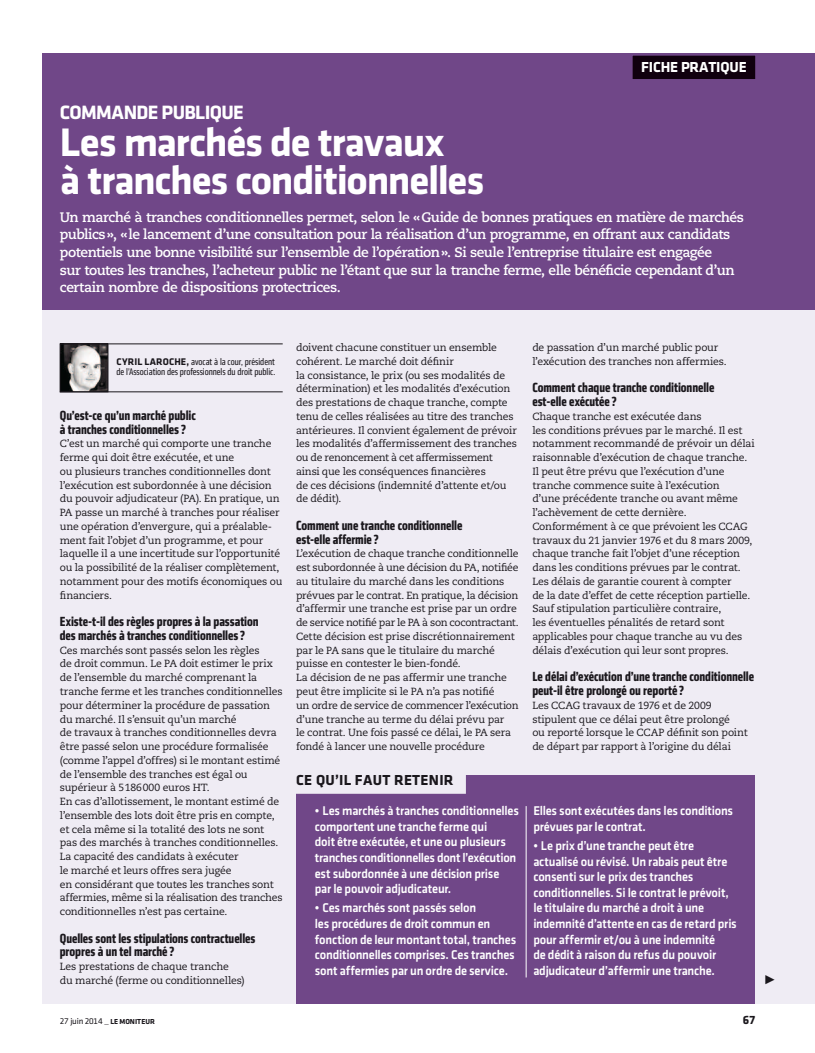
<style>
.page{position:relative;width:815px;height:1053px;background:#fff}
.page>*{position:absolute;margin:0;border:0;box-sizing:border-box;transform-origin:0 0}
.TITRE{font:700 41.25px/37.5px "Klavika";letter-spacing:-.03em;color:#fff}
.SURTITRE{font:700 20px "Klavika";letter-spacing:-.035em;color:#fff}
.retenir_TITRE{font:700 15px "Klavika";letter-spacing:.02em;color:#1a171c}
.Rubrique{font:700 15px "Klavika";letter-spacing:-.01em;color:#fff}
.CHAPEAU{font:700 13.75px/17.5px "Caecilia LT Std";letter-spacing:-.035em;color:#fff}
.INTER{font:700 condensed 13.75px/13.8px "Klavika";letter-spacing:-.005em;color:#1a171c}
.retenir_TEXTE_pusse{font:13.12px/15.6px "Klavika Medium TF";letter-spacing:-.015em;color:#fff;scale:.95 1}
.t1{font:700 12.5px "Klavika";color:#1a171c}
.TEXTE{font:10.38px/13.8px "Caecilia LT Std";letter-spacing:-.02em;color:#1a171c}
.SIGNATURE_interven{font:condensed 10px/10px "Klavika";letter-spacing:-.005em;color:#1a171c}
.t2{font:8.75px "Klavika Regular TF";letter-spacing:-.025em;color:#1a171c}
.s1{font-weight:700;font-stretch:normal}
.s2{font-size:10px}
.s3{font-family:"Klavika";font-weight:700;font-size:7.5px}
</style>
<div class="page">
<div style="left:42px;top:53px;width:773px;height:950px;background:#efecf4"></div>
<div style="left:42px;top:53px;width:773px;height:257px;background:#704788"></div>
<div style="left:631px;top:54px;width:125px;height:26px;background:#10000e"></div>
<div style="left:630px;top:53px;width:128px;height:28px;border:2px solid #704788"></div>
<div style="left:296px;top:774px;width:459px;height:229px;background:#704788"></div>
<div style="left:294px;top:770px;width:172px;height:23px;background:#efecf4"></div>
<img style="left:62px;top:346px;width:44px;height:44px">
<div style="left:60px;top:344px;width:48px;height:48px;border:1px solid #1a171c"></div>
<hr style="left:60px;top:343px;width:223px;height:1px;background:#1a171c">
<hr style="left:60px;top:391px;width:223px;height:1px;background:#1a171c">
<hr style="left:526px;top:806px;width:1px;height:171px;background:#fff">
<p class="Rubrique" style="left:641px;top:59px;width:107px">FICHE PRATIQUE</p>
<p class="SURTITRE" style="left:60px;top:101px;width:185px">COMMANDE PUBLIQUE</p>
<p class="TITRE" style="left:60px;top:124px;width:426px">Les marchés de travaux<br>à tranches conditionnelles</p>
<p class="CHAPEAU" style="left:60px;top:209px;width:686px">Un marché à tranches conditionnelles permet, selon le «Guide de bonnes pratiques en matière de marchés publics», «le lancement d’une consultation pour la réalisation d’un programme, en offrant aux candidats potentiels une bonne visibilité sur l’ensemble de l’opération». Si seule l’entreprise titulaire est engagée<br>sur toutes les tranches, l’acheteur public ne l’étant que sur la tranche ferme, elle bénéficie cependant d’un certain nombre de dispositions protectrices.</p>
<p class="SIGNATURE_interven" style="left:117px;top:357px;width:160px"><span class="s1">CYRIL LAROCHE,</span> avocat à la cour, président de l’Association des professionnels du droit public.</p>
<p class="INTER" style="left:60px;top:408px;width:137px">Qu’est-ce qu’un marché public à tranches conditionnelles?</p>
<p class="TEXTE" style="left:60px;top:437px;width:224px">C’est un marché qui comporte une tranche ferme qui doit être exécutée, et une<br>ou plusieurs tranches conditionnelles dont l’exécution est subordonnée à une décision du pouvoir adjudicateur (PA). En pratique, un PA passe un marché à tranches pour réaliser une opération d’envergure, qui a préalable&shy;ment fait l’objet d’un programme, et pour laquelle il a une incertitude sur l’opportunité ou la possibilité de la réaliser complètement, notamment pour des motifs économiques ou financiers.</p>
<p class="INTER" style="left:60px;top:614px;width:200px">Existe-t-il des règles propres à la passation des marchés à tranches conditionnelles?</p>
<p class="TEXTE" style="left:60px;top:643px;width:224px">Ces marchés sont passés selon les règles<br>de droit commun. Le PA doit estimer le prix de l’ensemble du marché comprenant la tranche ferme et les tranches conditionnelles pour déterminer la procédure de passation du marché. Il s’ensuit qu’un marché<br>de travaux à tranches conditionnelles devra être passé selon une procédure formalisée (comme l’appel d’offres) si le montant estimé de l’ensemble des tranches est égal ou supérieur à 5186000 euros HT.</p>
<p class="TEXTE" style="left:60px;top:794px;width:221px">En cas d’allotissement, le montant estimé de l’ensemble des lots doit être pris en compte, et cela même si la totalité des lots ne sont pas des marchés à tranches conditionnelles.</p>
<p class="TEXTE" style="left:60px;top:849px;width:224px">La capacité des candidats à exécuter<br>le marché et leurs offres sera jugée<br>en considérant que toutes les tranches sont affermies, même si la réalisation des tranches conditionnelles n’est pas certaine.</p>
<p class="INTER" style="left:60px;top:931px;width:197px">Quelles sont les stipulations contractuelles propres à un tel marché?</p>
<p class="TEXTE" style="left:60px;top:959px;width:186px">Les prestations de chaque tranche<br>du marché (ferme ou conditionnelles)</p>
<p class="TEXTE" style="left:296px;top:341px;width:223px">doivent chacune constituer un ensemble cohérent. Le marché doit définir<br>la consistance, le prix (ou ses modalités de détermination) et les modalités d’exécution des prestations de chaque tranche, compte tenu de celles réalisées au titre des tranches antérieures. Il convient également de prévoir les modalités d’affermissement des tranches ou de renoncement à cet affermissement ainsi que les conséquences financières<br>de ces décisions (indemnité d’attente et/ou de dédit).</p>
<p class="INTER" style="left:296px;top:518px;width:168px">Comment une tranche conditionnelle est-elle affermie?</p>
<p class="TEXTE" style="left:296px;top:547px;width:224px">L’exécution de chaque tranche conditionnelle est subordonnée à une décision du PA, notifiée au titulaire du marché dans les conditions prévues par le contrat. En pratique, la décision d’affermir une tranche est prise par un ordre de service notifié par le PA à son cocontractant.<br>Cette décision est prise discrétionnairement par le PA sans que le titulaire du marché puisse en contester le bien-fondé.</p>
<p class="TEXTE" style="left:296px;top:671px;width:224px">La décision de ne pas affermir une tranche peut être implicite si le PA n’a pas notifié<br>un ordre de service de commencer l’exécution d’une tranche au terme du délai prévu par<br>le contrat. Une fois passé ce délai, le PA sera fondé à lancer une nouvelle procédure</p>
<p class="retenir_TITRE" style="left:296px;top:771px;width:159px">CE QU’IL FAUT RETENIR</p>
<p class="retenir_TEXTE_pusse" style="left:315px;top:803px;width:216px">• Les marchés à tranches conditionnelles comportent une tranche ferme qui<br>doit être exécutée, et une ou plusieurs tranches conditionnelles dont l’exécution est subordonnée à une décision prise par le pouvoir adjudicateur.</p>
<p class="retenir_TEXTE_pusse" style="left:315px;top:900px;width:213px">• Ces marchés sont passés selon<br>les procédures de droit commun en fonction de leur montant total, tranches conditionnelles comprises. Ces tranches sont affermies par un ordre de service.</p>
<p class="TEXTE" style="left:532px;top:341px;width:196px">de passation d’un marché public pour l’exécution des tranches non affermies.</p>
<p class="INTER" style="left:532px;top:381px;width:183px">Comment chaque tranche conditionnelle est-elle exécutée?</p>
<p class="TEXTE" style="left:532px;top:409px;width:224px">Chaque tranche est exécutée dans<br>les conditions prévues par le marché. Il est notamment recommandé de prévoir un délai raisonnable d’exécution de chaque tranche.<br>Il peut être prévu que l’exécution d’une tranche commence suite à l’exécution<br>d’une précédente tranche ou avant même l’achèvement de cette dernière.</p>
<p class="TEXTE" style="left:532px;top:519px;width:222px">Conformément à ce que prévoient les CCAG travaux du 21 janvier 1976 et du 8 mars 2009, chaque tranche fait l’objet d’une réception dans les conditions prévues par le contrat.<br>Les délais de garantie courent à compter<br>de la date d’effet de cette réception partielle.</p>
<p class="TEXTE" style="left:532px;top:602px;width:212px">Sauf stipulation particulière contraire,<br>les éventuelles pénalités de retard sont applicables pour chaque tranche au vu des délais d’exécution qui leur sont propres.</p>
<p class="INTER" style="left:532px;top:669px;width:223px">Le délai d’exécution d’une tranche conditionnelle peut-il être prolongé ou reporté?</p>
<p class="TEXTE" style="left:532px;top:698px;width:217px">Les CCAG travaux de 1976 et de 2009 stipulent que ce délai peut être prolongé<br>ou reporté lorsque le CCAP définit son point de départ par rapport à l’origine du délai</p>
<p class="retenir_TEXTE_pusse" style="left:533px;top:803px;width:212px">Elles sont exécutées dans les conditions prévues par le contrat.</p>
<p class="retenir_TEXTE_pusse" style="left:533px;top:837px;width:216px">• Le prix d’une tranche peut être actualisé ou révisé. Un rabais peut être consenti sur le prix des tranches conditionnelles. Si le contrat le prévoit, le titulaire du marché a droit à une indemnité d’attente en cas de retard pris pour affermir et/ou à une indemnité<br>de dédit à raison du refus du pouvoir adjudicateur d’affermir une tranche.</p>
<p class="t2" style="left:60px;top:1016px;width:96px">27 juin 2014 <span class="s2">_</span> <span class="s3">LE MONITEUR</span></p>
<p class="t1" style="left:743px;top:1012px;width:14px">67</p>
</div>
